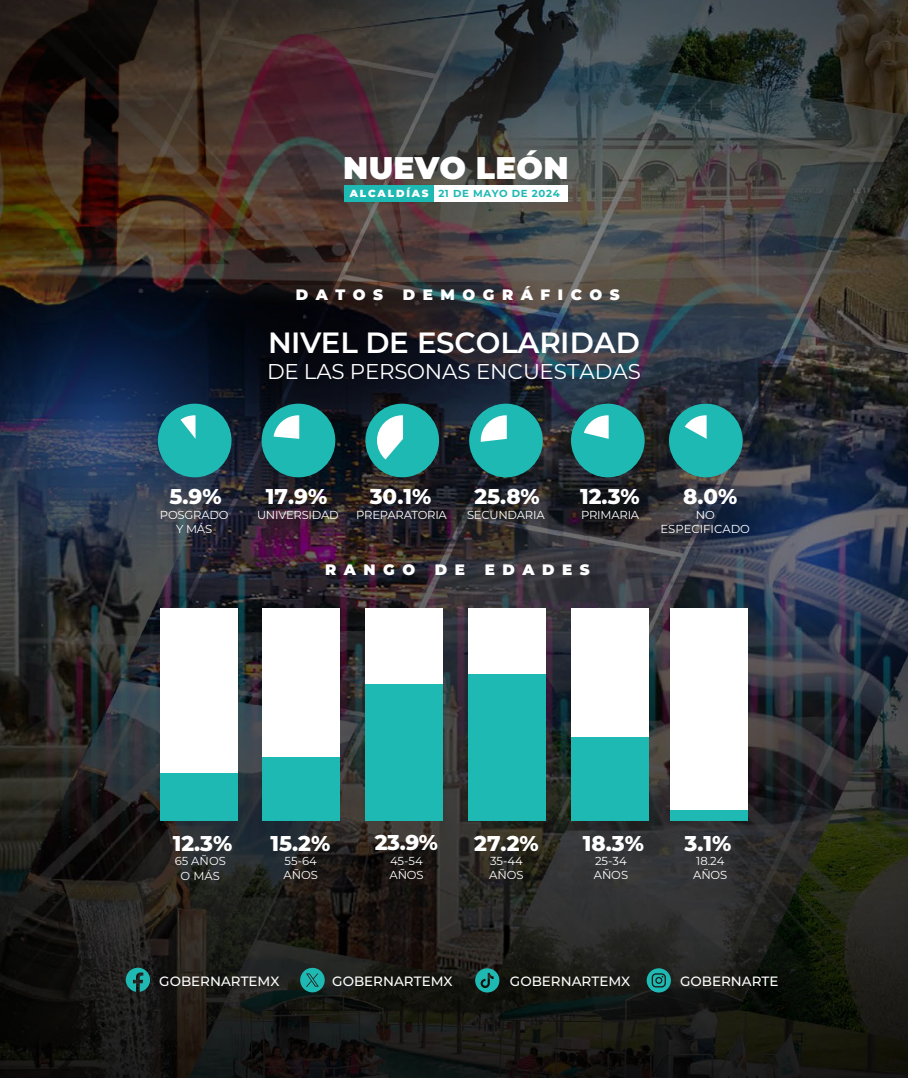
<style>
.page{position:relative;width:908px;height:1078px;background:#fff}
.page>*{position:absolute;margin:0;border:0;box-sizing:border-box;transform-origin:0 0}
.t1{font:900 31.4px "Montserrat";letter-spacing:.005em;color:#fff}
.t2{font:600 29.2px "Montserrat";color:#fff}
.t3{font:800 21.4px "Montserrat";color:#fff}
.t4{font:21.4px "Montserrat";color:#fff}
.t5{font:900 15px "Montserrat";letter-spacing:.5em;color:#fff}
.t6{font:500 13.4px "Montserrat";color:#fff}
.t7{font:11.6px/14.4px "Montserrat";letter-spacing:-.015em;color:#fff;text-align:center}
.t8{font:700 10.2px "Montserrat";letter-spacing:.06em;color:#1fb9b3}
.s1{font-weight:900;color:#fff}
</style>
<div class="page">
<img style="left:0;top:0;width:907px;height:1077px">
<div style="left:570px;top:403px;width:74px;height:74px;background:#1fb9b3;border-radius:50%"></div>
<svg style="left:583px;top:415px;width:25px;height:24px"></svg>
<div style="left:668px;top:403px;width:74px;height:74px;background:#1fb9b3;border-radius:50%"></div>
<svg style="left:684px;top:415px;width:22px;height:24px"></svg>
<div style="left:469px;top:403px;width:73px;height:74px;background:#1fb9b3;border-radius:50%"></div>
<svg style="left:480px;top:415px;width:26px;height:26px"></svg>
<div style="left:365px;top:403px;width:74px;height:74px;background:#1fb9b3;border-radius:50%"></div>
<svg style="left:377px;top:415px;width:26px;height:44px"></svg>
<div style="left:261px;top:403px;width:74px;height:74px;background:#1fb9b3;border-radius:50%"></div>
<svg style="left:273px;top:415px;width:26px;height:24px"></svg>
<div style="left:158px;top:403px;width:73px;height:74px;background:#1fb9b3;border-radius:50%"></div>
<svg style="left:180px;top:415px;width:15px;height:23px"></svg>
<div style="left:670px;top:608px;width:77px;height:212px;background:#fff"></div>
<div style="left:670px;top:810px;width:77px;height:10px;background:#1fb9b3"></div>
<div style="left:160px;top:608px;width:77px;height:212px;background:#fff"></div>
<div style="left:262px;top:608px;width:78px;height:212px;background:#fff"></div>
<div style="left:365px;top:608px;width:77px;height:212px;background:#fff"></div>
<div style="left:468px;top:608px;width:77px;height:212px;background:#fff"></div>
<div style="left:571px;top:608px;width:77px;height:212px;background:#fff"></div>
<div style="left:160px;top:772px;width:77px;height:48px;background:#1fb9b3"></div>
<div style="left:262px;top:757px;width:78px;height:63px;background:#1fb9b3"></div>
<div style="left:365px;top:683px;width:77px;height:137px;background:#1fb9b3"></div>
<div style="left:468px;top:674px;width:77px;height:146px;background:#1fb9b3"></div>
<div style="left:571px;top:736px;width:77px;height:84px;background:#1fb9b3"></div>
<svg style="left:300px;top:967px;width:24px;height:25px"></svg>
<svg style="left:475px;top:968px;width:24px;height:24px"></svg>
<svg style="left:646px;top:968px;width:24px;height:24px"></svg>
<svg style="left:126px;top:967px;width:24px;height:24px"></svg>
<div style="left:344px;top:185px;width:223px;height:17px;background:#fff"></div>
<div style="left:344px;top:185px;width:89px;height:17px;background:#1fb9b3"></div>
<h1 class="t1" style="left:343px;top:144px;width:227px">NUEVO LEÓN</h1>
<p class="t8" style="left:349px;top:186px;width:211px"><span class="s1">ALCALDÍAS</span> 21 DE MAYO DE 2024</p>
<p class="t5" style="left:295px;top:283px;width:89px">DATOS</p>
<p class="t5" style="left:402px;top:283px;width:218px">DEMOGRÁFICOS</p>
<h2 class="t2" style="left:268px;top:322px;width:373px">NIVEL DE ESCOLARIDAD</h2>
<h3 class="t4" style="left:267px;top:357px;width:375px">DE LAS PERSONAS ENCUESTADAS</h3>
<h3 class="t3" style="left:169px;top:481px;width:54px">5.9%</h3>
<p class="t7" style="left:160px;top:507px;width:70px">POSGRADO<br>Y MÁS</p>
<h3 class="t3" style="left:266px;top:481px;width:63px">17.9%</h3>
<h3 class="t3" style="left:369px;top:481px;width:63px">30.1%</h3>
<p class="t7" style="left:257px;top:507px;width:83px">UNIVERSIDAD</p>
<p class="t7" style="left:356px;top:507px;width:92px">PREPARATORIA</p>
<h3 class="t3" style="left:474px;top:481px;width:67px">25.8%</h3>
<p class="t7" style="left:467px;top:507px;width:79px">SECUNDARIA</p>
<h3 class="t3" style="left:580px;top:481px;width:61px">12.3%</h3>
<p class="t7" style="left:581px;top:507px;width:59px">PRIMARIA</p>
<p class="t5" style="left:325px;top:558px;width:92px">RANGO</p>
<p class="t5" style="left:434px;top:558px;width:32px">D E</p>
<p class="t5" style="left:484px;top:558px;width:107px">EDADES</p>
<h3 class="t3" style="left:682px;top:481px;width:56px">8.0%</h3>
<p class="t7" style="left:660px;top:507px;width:91px;line-height:13.8px">NO<br>ESPECIFICADO</p>
<h3 class="t3" style="left:173px;top:827px;width:61px">12.3%</h3>
<p class="t7" style="left:175px;top:853px;width:53px">65 AÑOS<br>O MÁS</p>
<h3 class="t3" style="left:270px;top:827px;width:61px">15.2%</h3>
<p class="t7" style="left:284px;top:853px;width:34px">55-64</p>
<h3 class="t3" style="left:374px;top:827px;width:65px">23.9%</h3>
<p class="t7" style="left:390px;top:853px;width:34px">45-54</p>
<h3 class="t3" style="left:474px;top:827px;width:66px">27.2%</h3>
<p class="t7" style="left:490px;top:853px;width:34px">35-44</p>
<h3 class="t3" style="left:582px;top:827px;width:63px">18.3%</h3>
<p class="t7" style="left:594px;top:853px;width:33px">25-34</p>
<p class="t7" style="left:283px;top:866px;width:36px">AÑOS</p>
<p class="t7" style="left:389px;top:866px;width:36px">AÑOS</p>
<p class="t7" style="left:489px;top:866px;width:36px">AÑOS</p>
<p class="t7" style="left:593px;top:866px;width:36px">AÑOS</p>
<h3 class="t3" style="left:684px;top:827px;width:48px">3.1%</h3>
<p class="t7" style="left:692px;top:853px;width:36px;line-height:13.6px;text-align:left">18.24<br>AÑOS</p>
<p class="t6" style="left:159px;top:972px;width:122px">GOBERNARTEMX</p>
<p class="t6" style="left:332px;top:972px;width:122px">GOBERNARTEMX</p>
<p class="t6" style="left:509px;top:972px;width:122px">GOBERNARTEMX</p>
<p class="t6" style="left:679px;top:972px;width:100px">GOBERNARTE</p>
</div>
